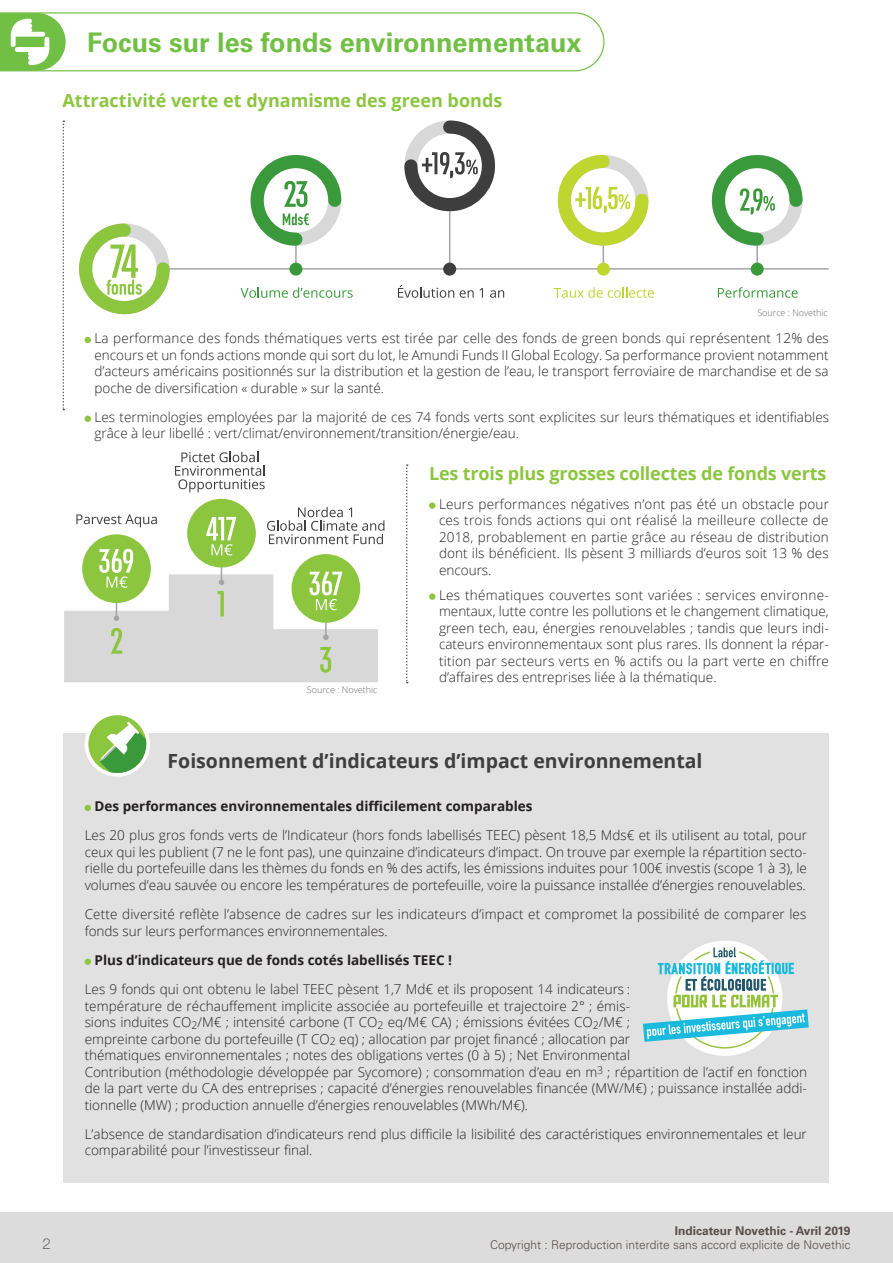
<style>
.page{position:relative;width:893px;height:1263px;background:#fff}
.page>*{position:absolute;margin:0;border:0;box-sizing:border-box;transform-origin:0 0}
.t1{font:700 27px "Univers LT Std";color:#71bf44}
.titres{font:700 19.5px "Open Sans";color:#3e3e3f}
.titres-2{font:700 18px "Open Sans";color:#8bc63e}
.t2{font:300 15px "Helvetica Neue LT Pro";color:#6c6968}
.txt{font:300 13.5px/16.5px "Open Sans";color:#231f20;text-align:justify}
.txt-2{font:700 13.5px "Open Sans";color:#231f20}
.t3{font:300 12px "Univers LT Std";color:#574e4c}
.t4{font:700 12px "Univers LT Std";color:#574e4c}
.chapô{font:300 9px "Open Sans";color:#6c6968}
</style>
<div class="page">
<div style="left:0;top:1212px;width:893px;height:51px;background:#dddcdc"></div>
<div style="left:64px;top:733px;width:765px;height:449px;background:#e1e1e2"></div>
<div style="left:667px;top:941px;width:115px;height:115px;background:#fff;border-radius:50%"></div>
<svg style="left:85px;top:337px;width:6px;height:6px"></svg>
<svg style="left:85px;top:416px;width:6px;height:6px"></svg>
<svg style="left:63px;top:121px;width:1px;height:289px"></svg>
<svg style="left:0;top:12px;width:605px;height:60px"></svg>
<hr style="left:28px;top:56px;width:16px;height:4px;background:#fff;border-radius:2px">
<div style="left:28px;top:51px;width:18px;height:5px;background:#fff;border-radius:2px"></div>
<div style="left:15px;top:47px;width:32px;height:5px;background:#fff;border-radius:2px"></div>
<div style="left:429px;top:502px;width:6px;height:7px;background:#8bc63e;border-radius:50%"></div>
<div style="left:429px;top:593px;width:6px;height:7px;background:#8bc63e;border-radius:50%"></div>
<svg style="left:406px;top:464px;width:2px;height:219px"></svg>
<svg style="left:85px;top:805px;width:6px;height:6px"></svg>
<div style="left:85px;top:958px;width:6px;height:7px;background:#8bc63e;border-radius:50%"></div>
<div style="left:85px;top:711px;width:65px;height:66px;border:7px solid #fff;border-radius:50%"></div>
<div style="left:88px;top:715px;width:58px;height:58px;background:#8bc63e;border-radius:50%"></div>
<svg style="left:99px;top:722px;width:47px;height:51px"></svg>
<div style="left:187px;top:499px;width:69px;height:68px;background:#8bc63e;border-radius:50%"></div>
<svg style="left:175px;top:452px;width:90px;height:40px"></svg>
<svg style="left:64px;top:507px;width:320px;height:175px"></svg>
<svg style="left:643px;top:946px;width:166px;height:96px"></svg>
<hr style="left:295px;top:239px;width:2px;height:30px;background:#a7a4a5">
<hr style="left:449px;top:205px;width:1px;height:64px;background:#a7a4a5">
<hr style="left:602px;top:239px;width:2px;height:30px;background:#a7a4a5">
<hr style="left:756px;top:239px;width:2px;height:30px;background:#a7a4a5">
<hr style="left:162px;top:268px;width:667px;height:2px;background:#a7a4a5">
<div style="left:289px;top:263px;width:13px;height:13px;background:#3a9a3b;border-radius:50%"></div>
<div style="left:443px;top:263px;width:13px;height:13px;background:#3e3e3f;border-radius:50%"></div>
<div style="left:597px;top:263px;width:13px;height:13px;background:#bed630;border-radius:50%"></div>
<div style="left:751px;top:263px;width:13px;height:13px;background:#3a9a3b;border-radius:50%"></div>
<svg style="left:404px;top:120px;width:91px;height:98px"></svg>
<svg style="left:557px;top:154px;width:92px;height:98px"></svg>
<svg style="left:711px;top:155px;width:92px;height:97px"></svg>
<svg style="left:241px;top:287px;width:112px;height:11px"></svg>
<svg style="left:554px;top:287px;width:100px;height:11px"></svg>
<svg style="left:718px;top:287px;width:80px;height:11px"></svg>
<svg style="left:398px;top:285px;width:56px;height:13px"></svg>
<svg style="left:460px;top:288px;width:23px;height:10px"></svg>
<svg style="left:490px;top:290px;width:14px;height:8px"></svg>
<svg style="left:79px;top:223px;width:97px;height:92px"></svg>
<svg style="left:250px;top:155px;width:92px;height:97px"></svg>
<p class="t1" style="left:87px;top:26px;width:496px">Focus sur les fonds environnementaux</p>
<p class="titres-2" style="left:63px;top:88px;width:441px">Attractivité verte et dynamisme des green bonds</p>
<p class="chapô" style="left:757px;top:306px;width:72px">Source : Novethic</p>
<p class="txt" style="left:94px;top:330px;width:736px">La performance des fonds thématiques verts est tirée par celle des fonds de green bonds qui représentent 12% des encours et un fonds actions monde qui sort du lot, le Amundi Funds II Global Ecology. Sa performance provient notamment d’acteurs américains positionnés sur la distribution et la gestion de l’eau, le transport ferroviaire de marchandise et de sa poche de diversification « durable » sur la santé.</p>
<p class="txt" style="left:94px;top:408px;width:736px">Les terminologies employées par la majorité de ces 74 fonds verts sont explicites sur leurs thématiques et identifiables grâce à leur libellé : vert/climat/environnement/transition/énergie/eau.</p>
<p class="chapô" style="left:307px;top:683px;width:72px">Source : Novethic</p>
<p class="titres-2" style="left:429px;top:460px;width:399px">Les trois plus grosses collectes de fonds verts</p>
<p class="txt" style="left:439px;top:495px;width:391px">Leurs performances négatives n’ont pas été un obstacle pour ces trois fonds actions qui ont réalisé la meilleure collecte de 2018, probablement en partie grâce au réseau de distribution dont ils bénéficient. Ils pèsent 3 milliards d’euros soit 13 % des encours.</p>
<p class="txt" style="left:439px;top:586px;width:391px">Les thématiques couvertes sont variées : services environne&shy;mentaux, lutte contre les pollutions et le changement climatique, green tech, eau, énergies renouvelables ; tandis que leurs indi&shy;cateurs environnementaux sont plus rares. Ils donnent la répar&shy;tition par secteurs verts en % actifs ou la part verte en chiffre d’affaires des entreprises liée à la thématique.</p>
<p class="titres" style="left:168px;top:747px;width:536px">Foisonnement d’indicateurs d’impact environnemental</p>
<p class="txt-2" style="left:95px;top:797px;width:439px">Des performances environnementales difficilement comparables</p>
<p class="txt" style="left:85px;top:827px;width:724px">Les 20 plus gros fonds verts de l’Indicateur (hors fonds labellisés TEEC) pèsent 18,5 Mds€ et ils utilisent au total, pour ceux qui les publient (7 ne le font pas), une quinzaine d’indicateurs d’impact. On trouve par exemple la répartition secto&shy;rielle du portefeuille dans les thèmes du fonds en % des actifs, les émissions induites pour 100€ investis (scope 1 à 3), le volumes d’eau sauvée ou encore les températures de portefeuille, voire la puissance installée d’énergies renouvelables.</p>
<p class="txt" style="left:85px;top:906px;width:723px">Cette diversité reflète l’absence de cadres sur les indicateurs d’impact et compromet la possibilité de comparer les fonds sur leurs performances environnementales.</p>
<p class="txt-2" style="left:95px;top:950px;width:359px">Plus d’indicateurs que de fonds cotés labellisés TEEC !</p>
<p class="txt" style="left:85px;top:981px;width:724px;text-align:left">Les 9 fonds qui ont obtenu le label TEEC pèsent 1,7 Md€ et ils proposent 14 indicateurs :<br>température de réchauffement implicite associée au portefeuille et trajectoire 2° ; émis-<br>sions induites CO<sub>2</sub>/M€ ; intensité carbone (T CO<sub>2</sub> eq/M€ CA) ; émissions évitées CO<sub>2</sub>/M€ ;<br>empreinte carbone du portefeuille (T CO<sub>2</sub> eq) ; allocation par projet financé ; allocation par<br>thématiques environnementales ; notes des obligations vertes (0 à 5) ; Net Environmental<br>Contribution (méthodologie développée par Sycomore) ; consommation d’eau en m<sup>3</sup> ; répartition de l’actif en fonction de la part verte du CA des entreprises ; capacité d’énergies renouvelables financée (MW/M€) ; puissance installée addi&shy;tionnelle (MW) ; production annuelle d’énergies renouvelables (MWh/M€).</p>
<p class="txt" style="left:85px;top:1125px;width:724px">L’absence de standardisation d’indicateurs rend plus difficile la lisibilité des caractéristiques environnementales et leur comparabilité pour l’investisseur final.</p>
<p class="t4" style="left:675px;top:1224px;width:177px">Indicateur Novethic - Avril 2019</p>
<p class="t2" style="left:43px;top:1234px;width:10px">2</p>
<p class="t3" style="left:490px;top:1237px;width:362px">Copyright : Reproduction interdite sans accord explicite de Novethic</p>
</div>
